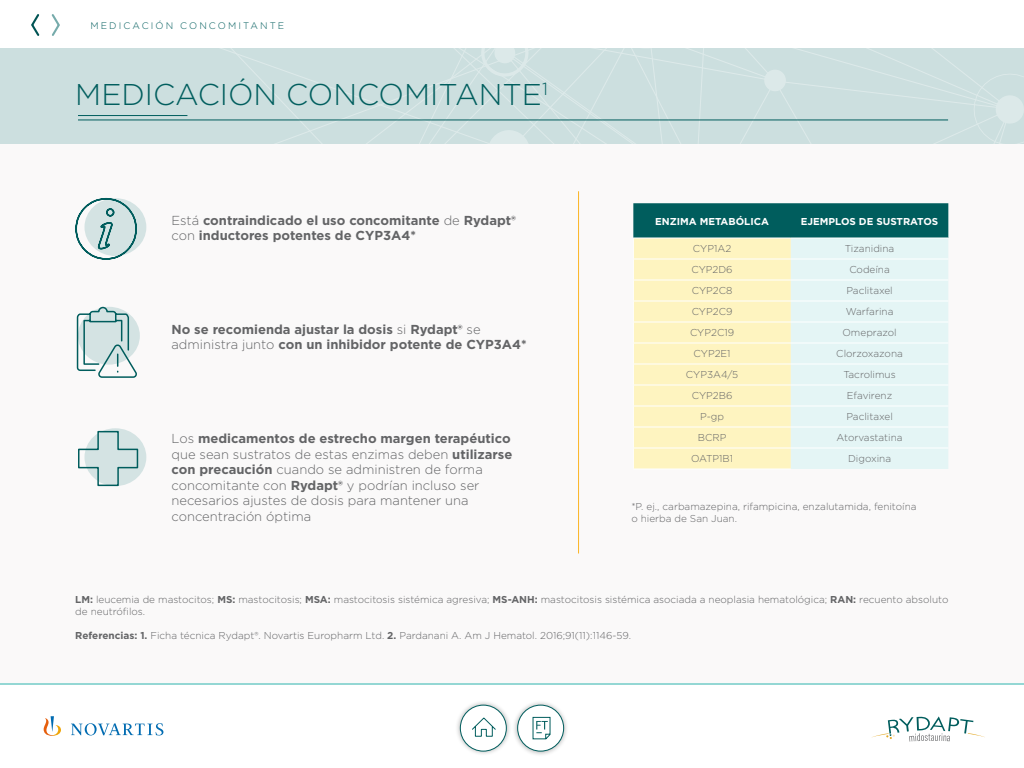
<style>
.page{position:relative;width:1024px;height:768px;background:#fff}
.page>*{position:absolute;margin:0;border:0;box-sizing:border-box;transform-origin:0 0}
.t1{font:300 30px "Gotham";color:#015e5e}
.t2{font:300 13px/15.6px "Gotham";color:#636466}
.t3{font:700 13px/15.6px "Gotham";color:#636466}
.t4{font:300 10px/12px "Gotham";color:#636466}
.t5{font:700 10px "Gotham";color:#fff}
.t6{font:300 9.5px "Gotham";letter-spacing:.22em;color:#005d5d}
.s1{font-weight:300}
.s2{font-weight:700}
</style>
<div class="page">
<div style="left:0;top:0;width:1024px;height:685px;background:#faf9f9"></div>
<div style="left:0;top:48px;width:69px;height:96px;background:#ccdfdf"></div>
<div style="left:69px;top:48px;width:116px;height:96px;background:#ccdfdf"></div>
<svg style="left:185px;top:48px;width:839px;height:96px;background:#ccdfdf"></svg>
<hr style="left:78px;top:119px;width:870px;height:1px;background:#005d5d">
<hr style="left:78px;top:115px;width:109px;height:1px;background:#005d5d">
<svg style="left:633px;top:203px;width:315px;height:266px;background:#d1e0cb"></svg>
<hr style="left:633px;top:238px;width:158px;height:1px;background:#fff">
<hr style="left:633px;top:259px;width:158px;height:1px;background:#fff">
<hr style="left:633px;top:280px;width:158px;height:1px;background:#fff">
<hr style="left:633px;top:301px;width:158px;height:1px;background:#fff">
<hr style="left:633px;top:322px;width:158px;height:1px;background:#fff">
<hr style="left:633px;top:343px;width:158px;height:1px;background:#fff">
<hr style="left:633px;top:364px;width:158px;height:1px;background:#fff">
<hr style="left:633px;top:385px;width:158px;height:1px;background:#fff">
<hr style="left:633px;top:406px;width:158px;height:1px;background:#fff">
<hr style="left:633px;top:427px;width:158px;height:1px;background:#fff">
<hr style="left:633px;top:448px;width:158px;height:1px;background:#fff">
<hr style="left:633px;top:469px;width:158px;height:1px;background:#fff">
<hr style="left:791px;top:238px;width:157px;height:1px;background:#fff">
<hr style="left:791px;top:259px;width:157px;height:1px;background:#fff">
<hr style="left:791px;top:427px;width:157px;height:1px;background:#fff">
<hr style="left:791px;top:448px;width:157px;height:1px;background:#fff">
<hr style="left:578px;top:191px;width:1px;height:363px;background:#fcb525">
<div style="left:84px;top:198px;width:62px;height:58px;background:#d4e3e3;border-radius:50%"></div>
<div style="left:84px;top:428px;width:62px;height:58px;background:#d4e3e3;border-radius:50%"></div>
<svg style="left:75px;top:197px;width:62px;height:63px"></svg>
<svg style="left:76px;top:306px;width:61px;height:72px"></svg>
<svg style="left:78px;top:430px;width:61px;height:57px"></svg>
<div style="left:0;top:0;width:1024px;height:48px;background:#fff"></div>
<svg style="left:51px;top:14px;width:9px;height:22px"></svg>
<svg style="left:31px;top:14px;width:9px;height:22px"></svg>
<svg style="left:871px;top:716px;width:114px;height:26px"></svg>
<svg style="left:44px;top:716px;width:119px;height:20px"></svg>
<hr style="left:0;top:683px;width:1024px;height:2px;background:#73ccc9">
<div style="left:512px;top:700px;width:57px;height:57px;background:#000;opacity:.27"></div>
<div style="left:518px;top:705px;width:46px;height:46px;background:#fff;border-radius:50%"></div>
<div style="left:517px;top:705px;width:47px;height:47px;border:1px solid #005d5d;border-radius:50%"></div>
<svg style="left:532px;top:716px;width:19px;height:24px"></svg>
<div style="left:455px;top:700px;width:57px;height:57px;background:#000;opacity:.27"></div>
<div style="left:460px;top:705px;width:46px;height:46px;background:#fff;border-radius:50%"></div>
<div style="left:460px;top:705px;width:47px;height:47px;border:1px solid #005d5d;border-radius:50%"></div>
<svg style="left:472px;top:717px;width:24px;height:20px"></svg>
<p class="t6" style="left:91px;top:20px;width:195px">MEDICACIÓN CONCOMITANTE</p>
<h1 class="t1" style="left:75px;top:75px;width:474px">MEDICACIÓN CONCOMITANTE<sup>1</sup></h1>
<h2 class="t3" style="left:172px;top:212px;width:346px"><span class="s1">Está</span> contraindicado el uso concomitante <span class="s1">de</span> Rydapt® <span class="s1">con</span> inductores potentes de CYP3A4*</h2>
<h2 class="t3" style="left:172px;top:321px;width:357px">No se recomienda ajustar la dosis <span class="s1">si</span> Rydapt® <span class="s1">se administra junto</span> con un inhibidor potente de CYP3A4*</h2>
<p class="t2" style="left:172px;top:430px;width:342px">Los <span class="s2">medicamentos de estrecho margen terapéutico </span>que sean sustratos de estas enzimas deben <span class="s2">utilizarse con precaución</span> cuando se administren de forma concomitante con <span class="s2">Rydapt®</span> y podrían incluso ser necesarios ajustes de dosis para mantener una concentración óptima</p>
<p class="t5" style="left:655px;top:214px;width:116px">ENZIMA METABÓLICA</p>
<p class="t5" style="left:801px;top:214px;width:139px">EJEMPLOS DE SUSTRATOS</p>
<p class="t4" style="left:693px;top:243px;width:40px">CYP1A2</p>
<p class="t4" style="left:845px;top:243px;width:51px">Tizanidina</p>
<p class="t4" style="left:691px;top:264px;width:43px">CYP2D6</p>
<p class="t4" style="left:849px;top:264px;width:42px">Codeína</p>
<p class="t4" style="left:692px;top:285px;width:42px">CYP2C8</p>
<p class="t4" style="left:846px;top:285px;width:48px">Paclitaxel</p>
<p class="t4" style="left:692px;top:306px;width:42px">CYP2C9</p>
<p class="t4" style="left:846px;top:306px;width:49px">Warfarina</p>
<p class="t4" style="left:690px;top:327px;width:46px">CYP2C19</p>
<p class="t4" style="left:842px;top:327px;width:56px">Omeprazol</p>
<p class="t4" style="left:694px;top:348px;width:39px">CYP2E1</p>
<p class="t4" style="left:836px;top:348px;width:68px">Clorzoxazona</p>
<p class="t4" style="left:686px;top:369px;width:54px">CYP3A4/5</p>
<p class="t4" style="left:843px;top:369px;width:54px">Tacrolimus</p>
<p class="t4" style="left:692px;top:390px;width:42px">CYP2B6</p>
<p class="t4" style="left:847px;top:390px;width:47px">Efavirenz</p>
<p class="t4" style="left:700px;top:411px;width:25px">P-gp</p>
<p class="t4" style="left:846px;top:411px;width:48px">Paclitaxel</p>
<p class="t4" style="left:698px;top:432px;width:30px">BCRP</p>
<p class="t4" style="left:837px;top:432px;width:68px">Atorvastatina</p>
<p class="t4" style="left:691px;top:453px;width:44px">OATP1B1</p>
<p class="t4" style="left:848px;top:453px;width:45px">Digoxina</p>
<p class="t4" style="left:631px;top:500px;width:287px">*P. ej., carbamazepina, rifampicina, enzalutamida, fenitoína o hierba de San Juan.</p>
<p class="t4" style="left:75px;top:593px;width:875px"><span class="s2">LM:</span> leucemia de mastocitos; <span class="s2">MS:</span> mastocitosis; <span class="s2">MSA:</span> mastocitosis sistémica agresiva; <span class="s2">MS-ANH:</span> mastocitosis sistémica asociada a neoplasia hematológica; <span class="s2">RAN:</span> recuento absoluto de neutrófilos.</p>
<p class="t4" style="left:75px;top:629px;width:557px"><span class="s2">Referencias: 1.</span> Ficha técnica Rydapt®. Novartis Europharm Ltd. <span class="s2">2.</span> Pardanani A. Am J Hematol. 2016;91(11):1146-59.</p>
</div>
